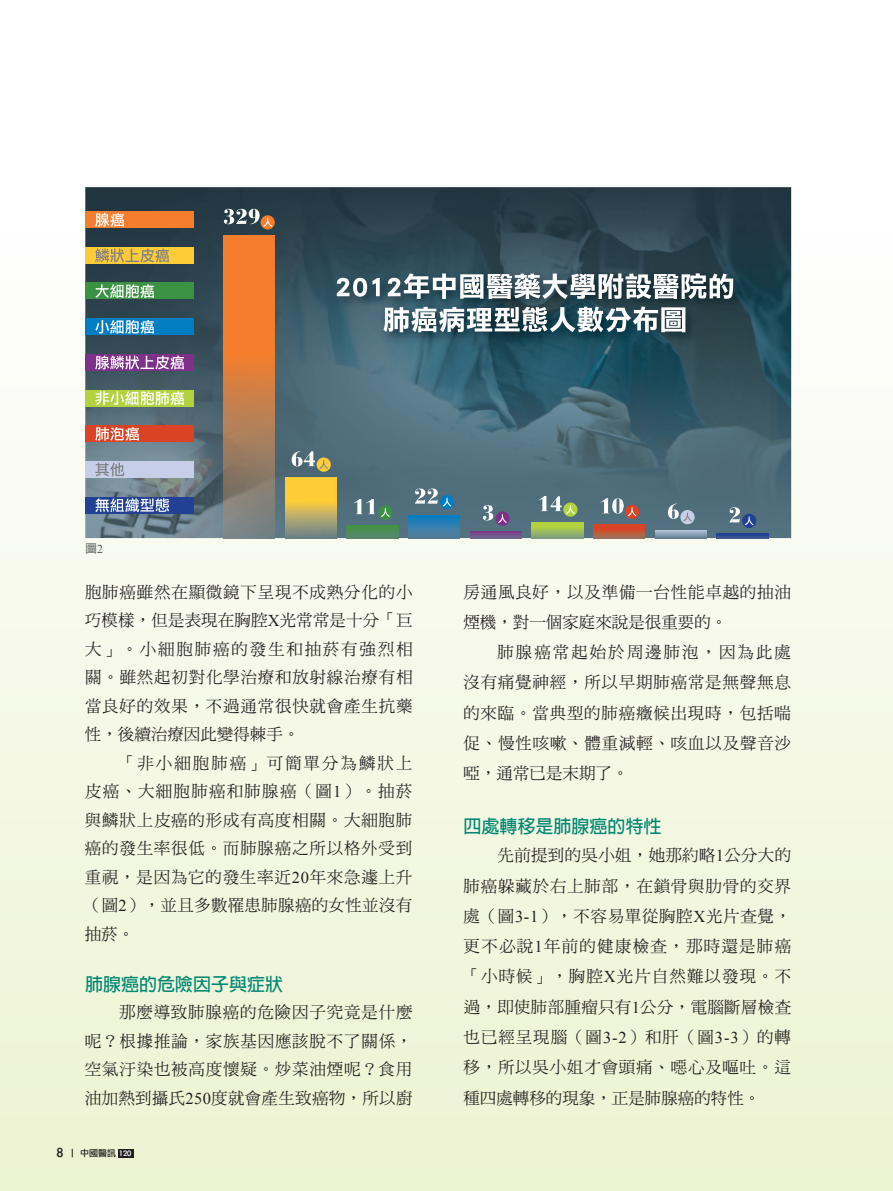
<style>
.page{position:relative;width:893px;height:1191px;background:#fff}
.page>*{position:absolute;margin:0;border:0;box-sizing:border-box;transform-origin:0 0}
.t1{font:700 18px "Lin Gothic";color:#008773}
.t2{font:16.5px/28.5px "DF Ming Std W5";letter-spacing:.045em;color:#231f20;text-align:justify}
.t3{font:500 12px "Lin Gothic";color:#57585a}
.t4{font:9px "Li Gothic Med";color:#231f20}
.s1{font-family:"Times New Roman";font-weight:400}
.s2{font-family:"Times New Roman"}
.s3{font-size:15px}
.s4{color:#fff}
</style>
<div class="page">
<div style="left:0;top:0;width:893px;height:1191px;background:linear-gradient(to bottom,#fff,#ecf3d2)"></div>
<img style="left:85px;top:187px;width:706px;height:351px">
<img style="left:328px;top:265px;width:423px;height:84px">
<svg style="left:337px;top:278px;width:43px;height:19px"></svg>
<svg style="left:388px;top:273px;width:345px;height:26px"></svg>
<svg style="left:383px;top:306px;width:302px;height:26px"></svg>
<img style="left:223px;top:235px;width:52px;height:303px">
<div style="left:261px;top:215px;width:14px;height:14px;background:#f47e2e;border-radius:50%"></div>
<svg style="left:224px;top:209px;width:48px;height:18px"></svg>
<img style="left:285px;top:477px;width:51px;height:61px">
<svg style="left:317px;top:457px;width:14px;height:15px"></svg>
<svg style="left:292px;top:451px;width:36px;height:18px"></svg>
<img style="left:347px;top:525px;width:51px;height:13px">
<div style="left:378px;top:505px;width:14px;height:15px;background:#3b9243;border-radius:50%"></div>
<svg style="left:381px;top:508px;width:9px;height:9px"></svg>
<svg style="left:354px;top:499px;width:21px;height:15px"></svg>
<img style="left:409px;top:515px;width:51px;height:23px">
<div style="left:440px;top:495px;width:14px;height:14px;background:#007dc3;border-radius:50%"></div>
<svg style="left:415px;top:488px;width:36px;height:18px"></svg>
<img style="left:470px;top:531px;width:51px;height:7px">
<svg style="left:495px;top:511px;width:15px;height:15px"></svg>
<svg style="left:483px;top:505px;width:24px;height:18px"></svg>
<img style="left:532px;top:522px;width:51px;height:16px">
<div style="left:563px;top:502px;width:14px;height:15px;background:#b2d23f;border-radius:50%"></div>
<svg style="left:539px;top:496px;width:36px;height:18px"></svg>
<img style="left:594px;top:525px;width:51px;height:13px">
<div style="left:625px;top:505px;width:14px;height:14px;background:#da4326;border-radius:50%"></div>
<svg style="left:600px;top:498px;width:36px;height:18px"></svg>
<img style="left:655px;top:530px;width:51px;height:8px">
<div style="left:680px;top:510px;width:15px;height:14px;background:#c7cfe8;border-radius:50%"></div>
<svg style="left:668px;top:503px;width:24px;height:18px"></svg>
<img style="left:717px;top:534px;width:51px;height:4px">
<div style="left:742px;top:514px;width:14px;height:14px;background:#224094;border-radius:50%"></div>
<svg style="left:730px;top:507px;width:23px;height:18px"></svg>
<div style="left:85px;top:211px;width:109px;height:17px;background:#f47e2e"></div>
<div style="left:85px;top:247px;width:109px;height:16px;background:#fecc36"></div>
<div style="left:85px;top:282px;width:109px;height:17px;background:#3b9243"></div>
<div style="left:85px;top:318px;width:109px;height:17px;background:#007dc3"></div>
<div style="left:85px;top:354px;width:109px;height:17px;background:#7e3189"></div>
<div style="left:85px;top:390px;width:109px;height:16px;background:#b2d23f"></div>
<div style="left:85px;top:425px;width:109px;height:17px;background:#da4326"></div>
<div style="left:85px;top:461px;width:109px;height:17px;background:#c7cfe8"></div>
<div style="left:85px;top:497px;width:109px;height:16px;background:#224094"></div>
<svg style="left:95px;top:213px;width:29px;height:14px"></svg>
<svg style="left:95px;top:248px;width:74px;height:14px"></svg>
<svg style="left:95px;top:284px;width:59px;height:14px"></svg>
<svg style="left:95px;top:320px;width:59px;height:14px"></svg>
<svg style="left:95px;top:355px;width:89px;height:14px"></svg>
<svg style="left:95px;top:391px;width:89px;height:14px"></svg>
<svg style="left:95px;top:427px;width:44px;height:14px"></svg>
<svg style="left:95px;top:462px;width:29px;height:14px"></svg>
<svg style="left:95px;top:498px;width:74px;height:14px"></svg>
<div style="left:118px;top:1148px;width:15px;height:9px;background:#231f20"></div>
<p class="t3" style="left:85px;top:542px;width:19px">圖<span class="s1">2</span></p>
<p class="t2" style="left:85px;top:577px;width:329px">胞肺癌雖然在顯微鏡下呈現不成熟分化的小巧模樣，但是表現在胸腔<span class="s2">X</span>光常常是十分「巨大」。小細胞肺癌的發生和抽菸有強烈相關。雖然起初對化學治療和放射線治療有相當良好的效果，不過通常很快就會產生抗藥性，後續治療因此變得棘手。</p>
<p class="t2" style="left:85px;top:748px;width:329px;text-indent:34px">「非小細胞肺癌」可簡單分為鱗狀上皮癌、大細胞肺癌和肺腺癌（圖<span class="s2">1</span>）。抽菸與鱗狀上皮癌的形成有高度相關。大細胞肺癌的發生率很低。而肺腺癌之所以格外受到重視，是因為它的發生率近<span class="s2">20</span>年來急遽上升（圖<span class="s2">2</span>），並且多數罹患肺腺癌的女性並沒有抽菸。</p>
<p class="t1" style="left:85px;top:975px;width:199px">肺腺癌的危險因子與症狀</p>
<p class="t2" style="left:85px;top:997px;width:329px;text-indent:34px">那麼導致肺腺癌的危險因子究竟是什麼呢？根據推論，家族基因應該脫不了關係，空氣汙染也被高度懷疑。炒菜油煙呢？食用油加熱到攝氏<span class="s2">250</span>度就會產生致癌物，所以廚</p>
<p class="t4" style="left:57px;top:1148px;width:76px"><span class="s3">8</span> 中國醫訊 <span class="s4">120</span></p>
<p class="t2" style="left:463px;top:576px;width:329px;line-height:30.3px">房通風良好，以及準備一台性能卓越的抽油煙機，對一個家庭來說是很重要的。</p>
<p class="t2" style="left:463px;top:637px;width:329px;line-height:30.3px;text-indent:34px">肺腺癌常起始於周邊肺泡，因為此處沒有痛覺神經，所以早期肺癌常是無聲無息的來臨。當典型的肺癌癥候出現時，包括喘促、慢性咳嗽、體重減輕、咳血以及聲音沙啞，通常已是末期了。</p>
<p class="t1" style="left:464px;top:817px;width:199px">四處轉移是肺腺癌的特性</p>
<p class="t2" style="left:463px;top:840px;width:329px;line-height:30.3px;text-indent:34px">先前提到的吳小姐，她那約略<span class="s2">1</span>公分大的肺癌躲藏於右上肺部，在鎖骨與肋骨的交界處（圖<span class="s2">3-1</span>），不容易單從胸腔<span class="s2">X</span>光片查覺，更不必說<span class="s2">1</span>年前的健康檢查，那時還是肺癌「小時候」，胸腔<span class="s2">X</span>光片自然難以發現。不過，即使肺部腫瘤只有<span class="s2">1</span>公分，電腦斷層檢查也已經呈現腦（圖<span class="s2">3-2</span>）和肝（圖<span class="s2">3-3</span>）的轉移，所以吳小姐才會頭痛、噁心及嘔吐。這種四處轉移的現象，正是肺腺癌的特性。</p>
</div>
